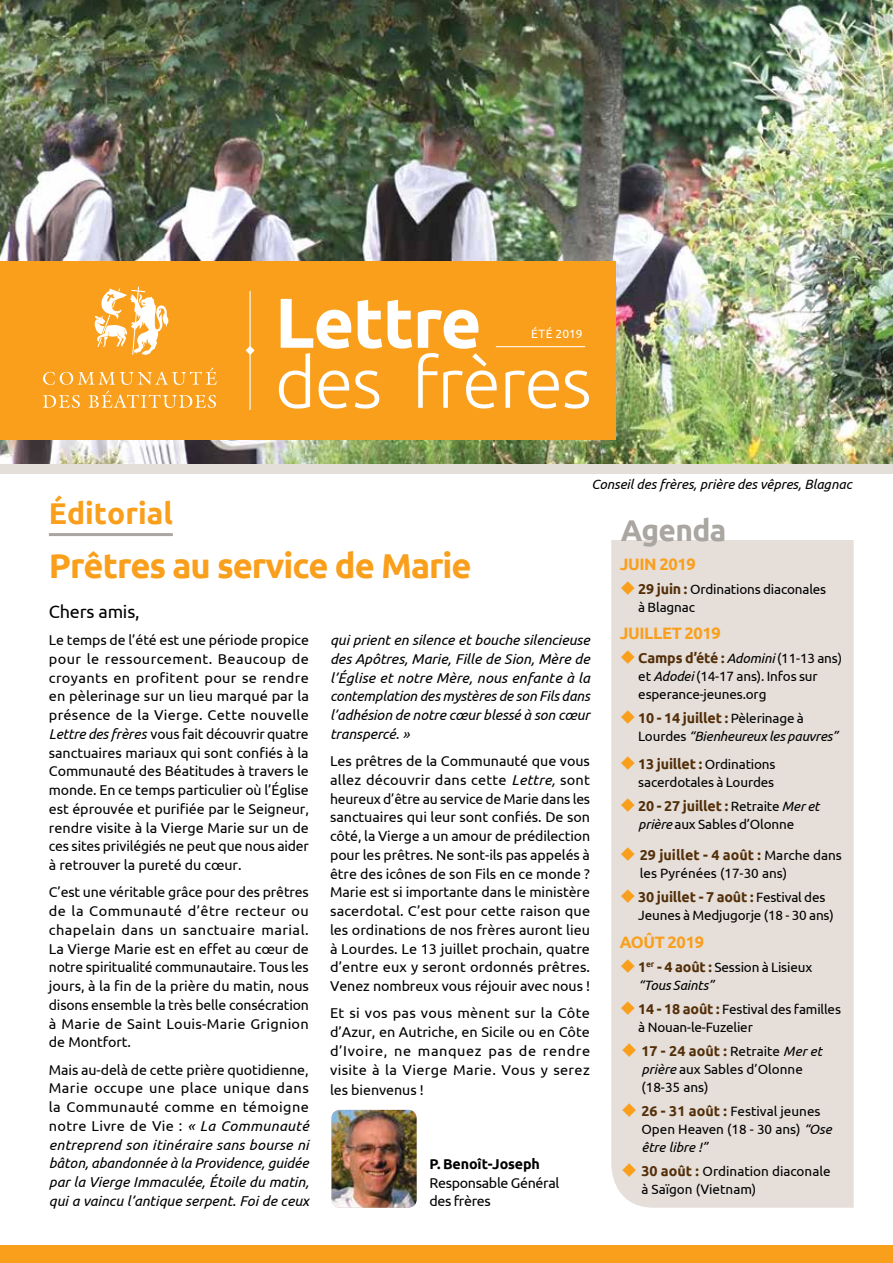
<style>
.page{position:relative;width:893px;height:1263px;background:#fff}
.page>*{position:absolute;margin:0;border:0;box-sizing:border-box;transform-origin:0 0}
.t1{font:300 70.5px "Ubuntu";letter-spacing:-.02em;color:#fff}
.t2{font:700 70.5px "Ubuntu";letter-spacing:-.02em;color:#fff}
.t3{font:700 34.5px "Ubuntu";letter-spacing:-.03em;color:#f99f1c}
.t4{font:700 30px "Ubuntu";color:#f99f1c}
.t5{font:700 30px "Ubuntu";letter-spacing:-.02em;color:#aaa6a2}
.t6{font:18px "Ubuntu";letter-spacing:-.01em;color:#000}
.t7{font:700 16.5px "Ubuntu";letter-spacing:-.02em;color:#f99f1c}
.t8{font:14.25px/18.8px "Ubuntu";letter-spacing:-.005em;color:#000;text-align:justify}
.t9{font:italic 14.25px/18.8px "Ubuntu";letter-spacing:-.005em;color:#000;text-align:justify}
.t10{font:700 14.25px "Ubuntu";letter-spacing:-.01em;color:#532f09}
.t11{font:700 14.25px "Ubuntu";letter-spacing:-.01em;color:#000}
.t12{font:13.5px/18px "Ubuntu";letter-spacing:-.01em;color:#000}
.t13{font:italic 13.5px "Ubuntu";letter-spacing:-.005em;color:#000}
.t14{font:12px "Ubuntu";color:#fff}
.s1{font-style:italic}
.s2{font-style:normal}
.s3{color:#f99f1c}
.s4{font-weight:700;font-size:14.25px;color:#532f09}
.s5{font-weight:400;font-style:italic;font-size:13.5px;color:#000}
.s6{font-weight:400;font-size:13.5px;color:#000}
</style>
<div class="page">
<img style="left:0;top:0;width:893px;height:465px">
<div style="left:0;top:465px;width:893px;height:9px;background:#e4dfd8"></div>
<hr style="left:49px;top:533px;width:124px;height:3px;background:#aaa6a2">
<div style="left:611px;top:540px;width:243px;height:668px;background:#e5ded9"></div>
<div style="left:0;top:1246px;width:893px;height:17px;background:#f99f1c"></div>
<img style="left:332px;top:1110px;width:85px;height:98px">
<div style="left:0;top:261px;width:615px;height:179px;background:#f99f1c"></div>
<hr style="left:496px;top:346px;width:89px;height:1px;background:#fff">
<hr style="left:249px;top:291px;width:2px;height:119px;background:#fff">
<svg style="left:246px;top:346px;width:9px;height:9px"></svg>
<svg style="left:94px;top:286px;width:74px;height:69px"></svg>
<svg style="left:43px;top:367px;width:174px;height:41px"></svg>
<h1 class="t2" style="left:275px;top:280px;width:208px">Lettre</h1>
<h1 class="t1" style="left:275px;top:340px;width:318px">des frères</h1>
<p class="t14" style="left:531px;top:327px;width:8px">été</p>
<p class="t14" style="left:556px;top:327px;width:29px">2019</p>
<p class="t13" style="left:591px;top:476px;width:262px">Conseil des frères, prière des vêpres, Blagnac</p>
<h3 class="t4" style="left:49px;top:495px;width:125px">Éditorial</h3>
<h2 class="t3" style="left:49px;top:545px;width:424px">Prêtres au service de Marie</h2>
<p class="t6" style="left:49px;top:600px;width:92px">Chers amis,</p>
<p class="t8" style="left:49px;top:630px;width:262px">Le temps de l’été est une période propice pour le ressourcement. Beaucoup de croyants en profitent pour se rendre en pèlerinage sur un lieu marqué par la présence de la Vierge. Cette nouvelle <span class="s1">Lettre des frères</span> vous fait découvrir quatre sanctuaires mariaux qui sont confiés à la Communauté des Béatitudes à travers le monde. En ce temps particulier où l’Église est éprouvée et purifiée par le Seigneur, rendre visite à la Vierge Marie sur un de ces sites privilégiés ne peut que nous aider à retrouver la pureté du cœur.</p>
<p class="t8" style="left:49px;top:882px;width:262px">C’est une véritable grâce pour des prêtres de la Communauté d’être recteur ou chapelain dans un sanctuaire marial.<br>La Vierge Marie est en effet au cœur de notre spiritualité communautaire. Tous les jours, à la fin de la prière du matin, nous disons ensemble la très belle consécration à Marie de Saint Louis-Marie Grignion de Montfort.</p>
<p class="t9" style="left:49px;top:1060px;width:262px"><span class="s2">Mais au-delà de cette prière quotidienne, Marie occupe une place unique dans la Communauté comme en témoigne notre Livre de Vie :</span> « La Communauté entreprend son itinéraire sans bourse ni bâton, abandonnée à la Providence, guidée par la Vierge Immaculée, Étoile du matin, qui a vaincu l’antique serpent. Foi de ceux</p>
<p class="t9" style="left:330px;top:630px;width:261px">qui prient en silence et bouche silencieuse des Apôtres, Marie, Fille de Sion, Mère de l’Église et notre Mère, nous enfante à la contemplation des mystères de son Fils dans l’adhésion de notre cœur blessé à son cœur transpercé. »</p>
<p class="t8" style="left:330px;top:751px;width:262px">Les prêtres de la Communauté que vous allez découvrir dans cette <span class="s1">Lettre,</span> sont heureux d’être au service de Marie dans les sanctuaires qui leur sont confiés. De son côté, la Vierge a un amour de prédilection pour les prêtres. Ne sont-ils pas appelés à être des icônes de son Fils en ce monde ?<br>Marie est si importante dans le ministère sacerdotal. C’est pour cette raison que les ordinations de nos frères auront lieu à Lourdes. Le 13 juillet prochain, quatre d’entre eux y seront ordonnés prêtres.<br>Venez nombreux vous réjouir avec nous !</p>
<p class="t8" style="left:330px;top:1003px;width:262px;line-height:19.2px">Et si vos pas vous mènent sur la Côte d’Azur, en Autriche, en Sicile ou en Côte d’Ivoire, ne manquez pas de rendre visite à la Vierge Marie. Vous y serez les bienvenus !</p>
<p class="t11" style="left:429px;top:1155px;width:112px">P. Benoît-Joseph</p>
<p class="t8" style="left:429px;top:1173px;width:132px">Responsable Général des frères</p>
<h3 class="t5" style="left:621px;top:512px;width:107px">Agenda</h3>
<p class="t7" style="left:620px;top:554px;width:78px">JUIN 2019</p>
<p class="t12" style="left:638px;top:579px;width:189px;text-indent:-18px"><span class="s3">◆</span> <span class="s4">29 juin :</span> Ordinations diaconales à Blagnac</p>
<p class="t7" style="left:620px;top:623px;width:103px">JUILLET 2019</p>
<p class="t10" style="left:620px;top:649px;width:224px"><span class="s3">◆</span> Camps d’été : <span class="s5">Adomini</span> <span class="s6">(11-13 ans)</span></p>
<p class="t12" style="left:638px;top:667px;width:181px">et <span class="s1">Adodei</span> (14-17 ans). Infos sur esperance-jeunes.org</p>
<p class="t10" style="left:620px;top:709px;width:186px"><span class="s3">◆</span> 10 - 14 juillet : <span class="s6">Pèlerinage à</span></p>
<p class="t13" style="left:638px;top:728px;width:201px"><span class="s2">Lourdes</span> “Bienheureux les pauvres”</p>
<p class="t12" style="left:620px;top:755px;width:157px;text-align:right"><span class="s3">◆</span> <span class="s4">13 juillet :</span> Ordinations sacerdotales à Lourdes</p>
<p class="t10" style="left:620px;top:798px;width:201px"><span class="s3">◆</span> 20 - 27 juillet : <span class="s6">Retraite</span> <span class="s5">Mer et</span></p>
<p class="t12" style="left:638px;top:815px;width:158px"><span class="s1">prière</span> aux Sables d’Olonne</p>
<p class="t10" style="left:620px;top:846px;width:224px"><span class="s3">◆</span> 29 juillet - 4 août : <span class="s6">Marche dans</span></p>
<p class="t12" style="left:640px;top:864px;width:149px">les Pyrénées (17-30 ans)</p>
<p class="t10" style="left:620px;top:889px;width:207px"><span class="s3">◆</span> 30 juillet - 7 août : <span class="s6">Festival des</span></p>
<p class="t12" style="left:638px;top:906px;width:197px">Jeunes à Medjugorje (18 - 30 ans)</p>
<p class="t7" style="left:620px;top:932px;width:86px">AOÛT 2019</p>
<p class="t12" style="left:638px;top:957px;width:175px;text-indent:-18px"><span class="s3">◆</span> <span class="s4">1</span><sup>er</sup> <span class="s4">- 4 août :</span> Session à Lisieux <span class="s1">“Tous Saints”</span></p>
<p class="t12" style="left:638px;top:999px;width:204px;text-indent:-19px"><span class="s3">◆</span> <span class="s4">14 - 18 août :</span> Festival des familles à Nouan-le-Fuzelier</p>
<p class="t10" style="left:621px;top:1042px;width:202px"><span class="s3">◆</span> 17 - 24 août : <span class="s6">Retraite</span> <span class="s5">Mer et</span></p>
<p class="t12" style="left:641px;top:1059px;width:163px"><span class="s1">prière</span> aux Sables d’Olonne (18-35 ans)</p>
<p class="t12" style="left:641px;top:1101px;width:192px;text-indent:-20px"><span class="s3">◆</span> <span class="s4">26 - 31 août :</span> Festival jeunes<br>Open Heaven (18 - 30 ans) <span class="s1">“Ose être libre !”</span></p>
<p class="t12" style="left:641px;top:1162px;width:191px;text-indent:-20px"><span class="s3">◆</span> <span class="s4">30 août :</span> Ordination diaconale à Saïgon (Vietnam)</p>
</div>
